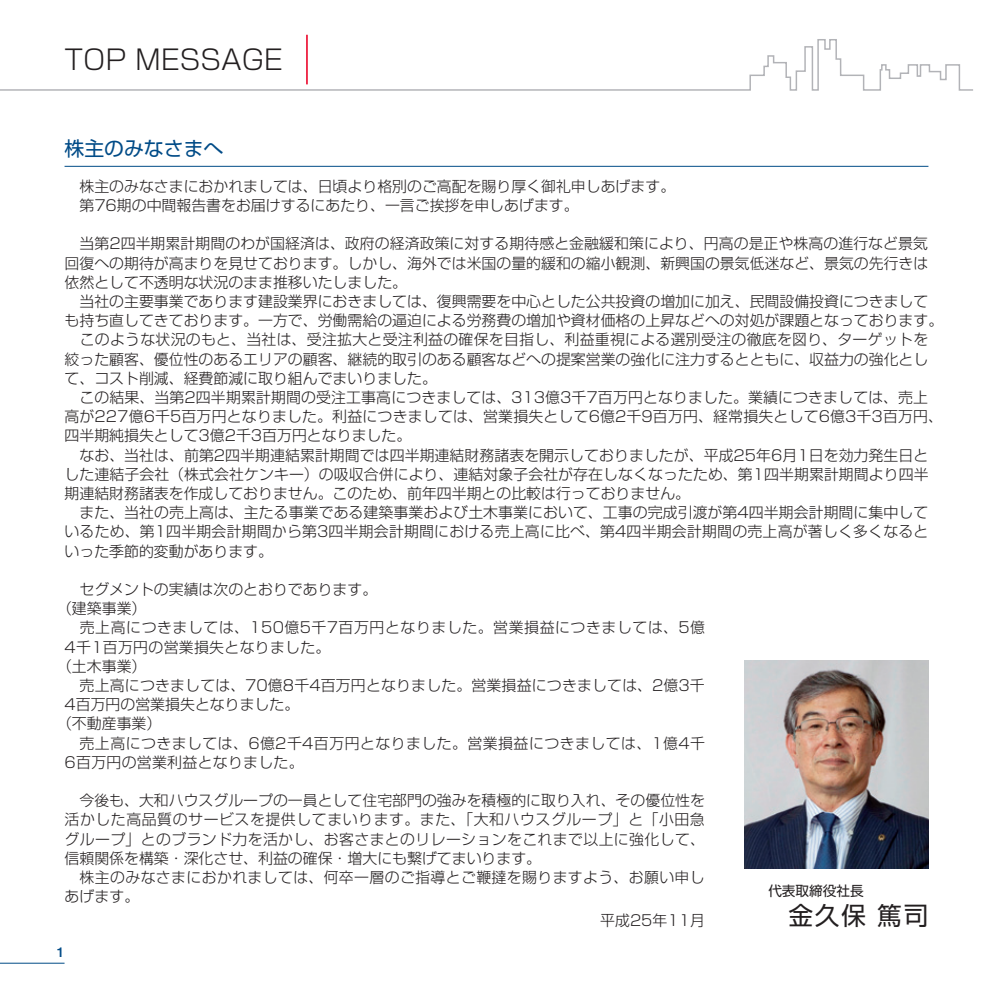
<style>
.page{position:relative;width:993px;height:993px;background:#fff}
.page>*{position:absolute;margin:0;border:0;box-sizing:border-box;transform-origin:0 0}
.t1{font:300 27.3px "Shin Go Pr 5";color:#231f20}
.t2{font:24.85px "Shin Go Pr 5";color:#231f20}
.t3{font:19.78px "Shin Go Pr 5";color:#004b87}
.t4{font:300 14.88px/19.2px "Shin Go Pr 5";letter-spacing:.005em;color:#231f20}
.t5{font:300 14.88px/19.2px "Shin Go Pr 5";letter-spacing:.025em;color:#231f20}
.t6{font:300 14.88px "Shin Go Pr 5";letter-spacing:.04em;color:#231f20}
.t7{font:300 14.88px "Shin Go Pr 5";letter-spacing:.03em;color:#231f20}
.t8{font:13.65px "Shin Go Pr 5";color:#231f20}
.t9{font:500 13.65px "Helvetica Neue LT Std";color:#004b87}
</style>
<div class="page">
<hr style="left:64px;top:166px;width:864px;height:1px;background:#004b87">
<img style="left:744px;top:660px;width:184px;height:208px">
<hr style="left:0;top:962px;width:64px;height:1px;background:#004b87">
<svg style="left:0;top:39px;width:973px;height:52px"></svg>
<hr style="left:306px;top:35px;width:2px;height:49px;background:#ed1a3c">
<h1 class="t1" style="left:64px;top:37px;width:220px">TOP MESSAGE</h1>
<h3 class="t3" style="left:64px;top:133px;width:160px">株主のみなさまへ</h3>
<p class="t4" style="left:64px;top:175px;width:612px">　株主のみなさまにおかれましては、日頃より格別のご高配を賜り厚く御礼申しあげます。　第76期の中間報告書をお届けするにあたり、一言ご挨拶を申しあげます。</p>
<p class="t4" style="left:64px;top:233px;width:880px">　当第2四半期累計期間のわが国経済は、政府の経済政策に対する期待感と金融緩和策により、円高の是正や株高の進行など景気回復への期待が高まりを見せております。しかし、海外では米国の量的緩和の縮小観測、新興国の景気低迷など、景気の先行きは依然として不透明な状況のまま推移いたしました。<br>　当社の主要事業であります建設業界におきましては、復興需要を中心とした公共投資の増加に加え、民間設備投資につきましても持ち直してきております。一方で、労働需給の逼迫による労務費の増加や資材価格の上昇などへの対処が課題となっております。　このような状況のもと、当社は、受注拡大と受注利益の確保を目指し、利益重視による選別受注の徹底を図り、ターゲットを絞った顧客、優位性のあるエリアの顧客、継続的取引のある顧客などへの提案営業の強化に注力するとともに、収益力の強化として、コスト削減、経費節減に取り組んでまいりました。<br>　この結果、当第2四半期累計期間の受注工事高につきましては、313億3千7百万円となりました。業績につきましては、売上高が227億6千5百万円となりました。利益につきましては、営業損失として6億2千9百万円、経常損失として6億3千3百万円、四半期純損失として3億2千3百万円となりました。<br>　なお、当社は、前第2四半期連結累計期間では四半期連結財務諸表を開示しておりましたが、平成25年6月1日を効力発生日とした連結子会社（株式会社ケンキー）の吸収合併により、連結対象子会社が存在しなくなったため、第1四半期累計期間より四半期連結財務諸表を作成しておりません。このため、前年四半期との比較は行っておりません。<br>　また、当社の売上高は、主たる事業である建築事業および土木事業において、工事の完成引渡が第4四半期会計期間に集中しているため、第1四半期会計期間から第3四半期会計期間における売上高に比べ、第4四半期会計期間の売上高が著しく多くなるといった季節的変動があります。</p>
<p class="t4" style="left:64px;top:578px;width:314px">　セグメントの実績は次のとおりであります。</p>
<p class="t4" style="left:57px;top:597px;width:91px">（建築事業）</p>
<p class="t6" style="left:64px;top:615px;width:642px">　売上高につきましては、150億5千7百万円となりました。営業損益につきましては、5億</p>
<p class="t4" style="left:64px;top:635px;width:267px">4千1百万円の営業損失となりました。</p>
<p class="t4" style="left:57px;top:655px;width:91px">（土木事業）</p>
<p class="t4" style="left:64px;top:674px;width:641px">　売上高につきましては、70億8千4百万円となりました。営業損益につきましては、2億3千</p>
<p class="t4" style="left:64px;top:693px;width:236px">4百万円の営業損失となりました。</p>
<p class="t4" style="left:57px;top:712px;width:106px">（不動産事業）</p>
<p class="t7" style="left:64px;top:730px;width:642px">　売上高につきましては、6億2千4百万円となりました。営業損益につきましては、1億4千</p>
<p class="t4" style="left:64px;top:750px;width:240px">6百万円の営業利益となりました。</p>
<p class="t5" style="left:64px;top:789px;width:641px">　今後も、大和ハウスグループの一員として住宅部門の強みを積極的に取り入れ、その優位性を活かした高品質のサービスを提供してまいります。また、「大和ハウスグループ」と「小田急グループ」とのブランド力を活かし、お客さまとのリレーションをこれまで以上に強化して、信頼関係を構築・深化させ、利益の確保・増大にも繋げてまいります。<br>　株主のみなさまにおかれましては、何卒一層のご指導とご鞭撻を賜りますよう、お願い申しあげます。</p>
<p class="t4" style="left:600px;top:909px;width:106px">平成25年11月</p>
<p class="t8" style="left:768px;top:879px;width:97px">代表取締役社長</p>
<h2 class="t2" style="left:788px;top:895px;width:141px">金久保 篤司</h2>
<p class="t9" style="left:57px;top:943px;width:9px">1</p>
</div>
